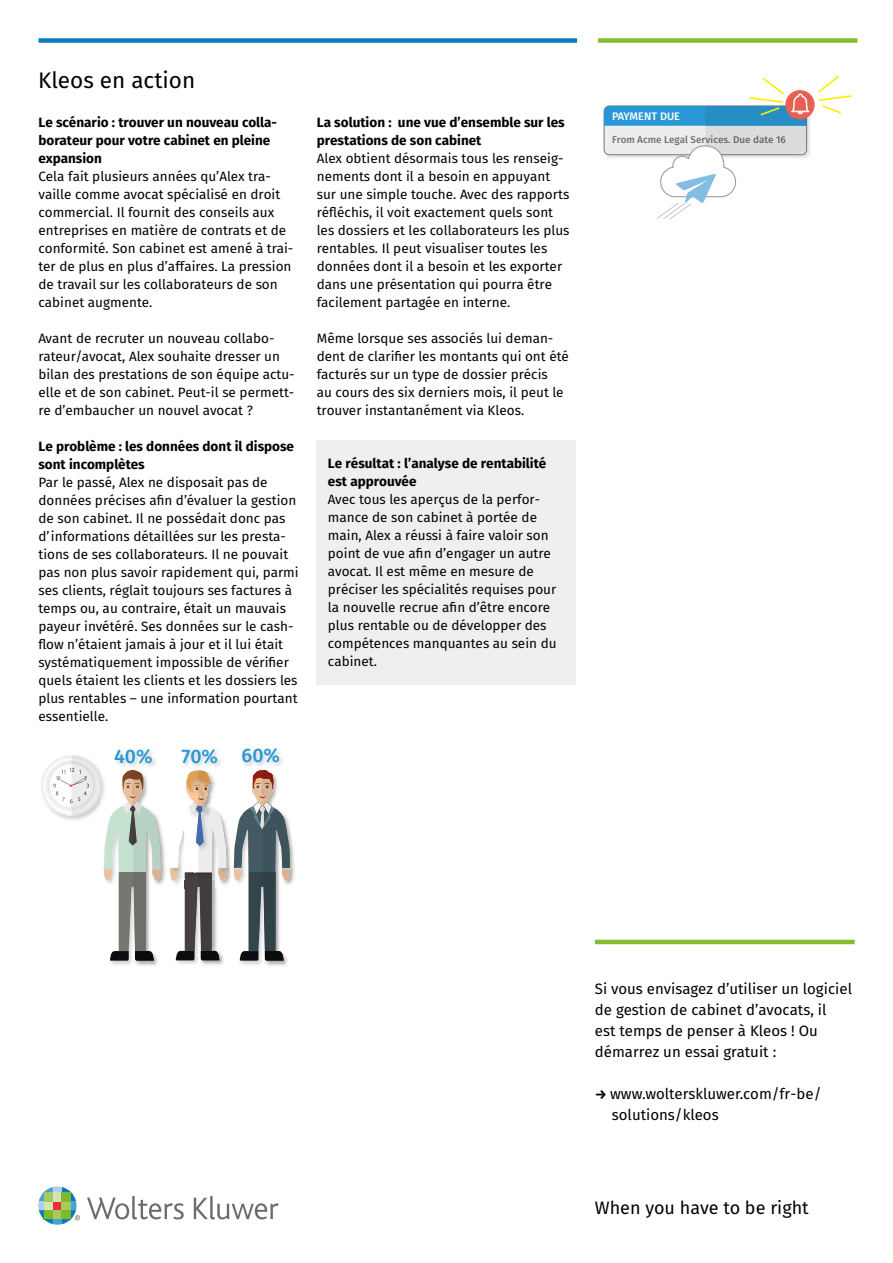
<style>
.page{position:relative;width:893px;height:1263px;background:#fff}
.page>*{position:absolute;margin:0;border:0;box-sizing:border-box;transform-origin:0 0}
.t1{font:22.5px "Fira Sans";color:#000}
.t2{font:500 19.5px "Fira Sans";color:#2897d5}
.t3{font:18px "Fira Sans";color:#020203}
.t4{font:15px/21px "Fira Sans";color:#000}
.t5{font:13.5px/18px "Fira Sans";color:#020203}
.t6{font:700 13.5px/18px "Fira Sans";color:#020203}
.t7{font:500 10.95px "Fira Sans";color:#fff}
.t8{font:500 9.9px "Fira Sans";color:#696868}
.s1{color:#706f6f}
.s2{font-weight:700;font-size:13.5px}
</style>
<div class="page">
<img style="left:603px;top:112px;width:1px;height:39px">
<img style="left:809px;top:114px;width:3px;height:40px">
<svg style="left:818px;top:76px;width:34px;height:38px"></svg>
<svg style="left:785px;top:90px;width:30px;height:29px"></svg>
<svg style="left:604px;top:78px;width:205px;height:142px"></svg>
<img style="left:123px;top:961px;width:6px;height:4px">
<img style="left:149px;top:830px;width:17px;height:136px">
<img style="left:139px;top:961px;width:10px;height:5px">
<img style="left:129px;top:961px;width:10px;height:4px">
<img style="left:291px;top:835px;width:4px;height:49px">
<svg style="left:169px;top:770px;width:122px;height:196px"></svg>
<svg style="left:41px;top:756px;width:120px;height:205px"></svg>
<div style="left:38px;top:38px;width:539px;height:5px;background:#0e7abf"></div>
<div style="left:317px;top:440px;width:259px;height:245px;background:#eeefee"></div>
<svg style="left:87px;top:1196px;width:97px;height:23px"></svg>
<svg style="left:194px;top:1196px;width:85px;height:23px"></svg>
<svg style="left:38px;top:1186px;width:42px;height:39px"></svg>
<div style="left:598px;top:38px;width:259px;height:5px;background:#86bd2c"></div>
<hr style="left:595px;top:940px;width:260px;height:4px;background:#86bd2c">
<h1 class="t1" style="left:38px;top:63px;width:158px">Kleos en action</h1>
<p class="t6" style="left:38px;top:112px;width:240px">Le scénario : trouver un nouveau colla&shy;borateur pour votre cabinet en pleine expansion</p>
<p class="t5" style="left:38px;top:167px;width:256px">Cela fait plusieurs années qu’Alex tra&shy;vaille comme avocat spécialisé en droit commercial. Il fournit des conseils aux entreprises en matière de contrats et de conformité. Son cabinet est amené à trai&shy;ter de plus en plus d’affaires. La pression de travail sur les collaborateurs de son cabinet augmente.</p>
<p class="t5" style="left:38px;top:329px;width:258px">Avant de recruter un nouveau collabo&shy;rateur/avocat, Alex souhaite dresser un bilan des prestations de son équipe actu&shy;elle et de son cabinet. Peut-il se permett&shy;re d’embaucher un nouvel avocat ?</p>
<p class="t6" style="left:38px;top:436px;width:257px">Le problème : les données dont il dispose sont incomplètes</p>
<p class="t5" style="left:38px;top:473px;width:262px">Par le passé, Alex ne disposait pas de données précises afin d’évaluer la gestion de son cabinet. Il ne possédait donc pas d’informations détaillées sur les presta&shy;tions de ses collaborateurs. Il ne pouvait pas non plus savoir rapidement qui, parmi ses clients, réglait toujours ses factures à temps ou, au contraire, était un mauvais payeur invétéré. Ses données sur le cash&shy;flow n’étaient jamais à jour et il lui était systématiquement impossible de vérifier quels étaient les clients et les dossiers les plus rentables – une information pourtant essentielle.</p>
<h2 class="t2" style="left:114px;top:740px;width:40px">40%</h2>
<h2 class="t2" style="left:181px;top:740px;width:100px">70% 60%</h2>
<p class="t6" style="left:317px;top:112px;width:249px">La solution : une vue d’ensemble sur les prestations de son cabinet</p>
<p class="t5" style="left:317px;top:149px;width:254px">Alex obtient désormais tous les renseig&shy;nements dont il a besoin en appuyant sur une simple touche. Avec des rapports réfléchis, il voit exactement quels sont les dossiers et les collaborateurs les plus rentables. Il peut visualiser toutes les données dont il a besoin et les exporter dans une présentation qui pourra être facilement partagée en interne.</p>
<p class="t5" style="left:317px;top:329px;width:254px">Même lorsque ses associés lui deman&shy;dent de clarifier les montants qui ont été facturés sur un type de dossier précis<br>au cours des six derniers mois, il peut le trouver instantanément via Kleos.</p>
<p class="t6" style="left:328px;top:453px;width:220px">Le résultat : l’analyse de rentabilité est approuvée</p>
<p class="t5" style="left:328px;top:490px;width:230px">Avec tous les aperçus de la perfor&shy;mance de son cabinet à portée de main, Alex a réussi à faire valoir son point de vue afin d’engager un autre avocat. Il est même en mesure de préciser les spécialités requises pour la nouvelle recrue afin d’être encore plus rentable ou de développer des compétences manquantes au sein du cabinet.</p>
<p class="t7" style="left:612px;top:107px;width:69px">PAYMENT DUE</p>
<p class="t8" style="left:612px;top:132px;width:175px"><span class="s1">From Acme Legal Se</span>rvices. Due date 16</p>
<p class="t4" style="left:595px;top:978px;width:259px">Si vous envisagez d’utiliser un logiciel de gestion de cabinet d’avocats, il<br>est temps de penser à Kleos ! Ou démarrez un essai gratuit :</p>
<p class="t4" style="left:612px;top:1083px;width:211px;text-indent:-17px"><span class="s2">→</span> www.wolterskluwer.com/fr-be/ solutions/kleos</p>
<h3 class="t3" style="left:595px;top:1194px;width:215px">When you have to be right</h3>
</div>
